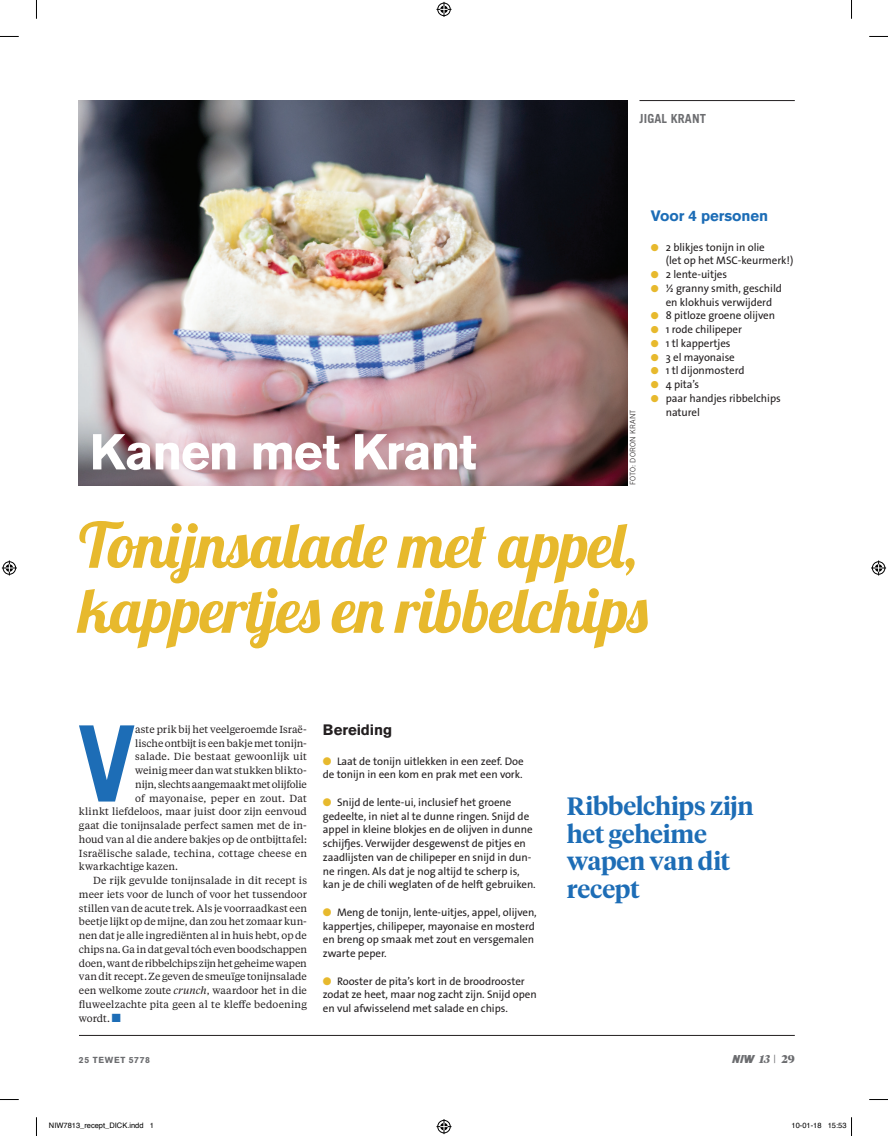
<style>
.page{position:relative;width:888px;height:1136px;background:#fff}
.page>*{position:absolute;margin:0;border:0;box-sizing:border-box;transform-origin:0 0}
.t1{font:700 105.5px "Trade Gothic LT Std";color:#1d6db6}
.t2{font:62.5px/65px "Lobster 1.4";letter-spacing:-.01em;color:#e7b92d}
.t3{font:700 50px "Akzidenz Grotesk Pro";letter-spacing:-.03em;color:#fff}
.t4{font:600 25px/27.5px "Tiempos Headline";letter-spacing:-.01em;color:#1d6db6}
.t5{font:700 15px "Akzidenz Grotesk Pro";letter-spacing:-.005em;color:#1d6db6}
.t6{font:700 15px "Akzidenz Grotesk Pro";letter-spacing:-.005em;color:#231f20}
.t7{font:700 12.5px "Trade Gothic LT Std";letter-spacing:.01em;color:#6c6d70}
.t8{font:italic 700 11.25px "Tiempos Headline";color:#6c6d70}
.t9{font:11px/13.8px "The Sans Os F";letter-spacing:-.005em;color:#231f20}
.t10{font:10.25px "Tiempos Text";letter-spacing:.005em;color:#231f20}
.t11{font:10.25px "Tiempos Text";letter-spacing:-.015em;color:#231f20}
.t12{font:10.25px "Tiempos Text";letter-spacing:.025em;color:#231f20}
.t13{font:700 8.75px "Akzidenz Grotesk Pro";letter-spacing:.075em;color:#6c6d70}
.t14{font:7.5px "Helvetica";color:#000}
.t15{font:300 7.5px "Trade Gothic LT Std";letter-spacing:.025em;color:#231f20}
.s1{color:#e7b92d}
.s2{font-style:italic}
.s3{color:#1d6db6}
.s4{font-family:"Niw Logo Font";font-weight:400;font-style:normal;font-size:10px}
.s5{font-family:"Trade Gothic LT Std";font-weight:400;font-style:normal}
.s6{font-weight:900;font-style:normal}
</style>
<div class="page">
<img style="left:79px;top:100px;width:549px;height:385px">
<hr style="left:79px;top:1035px;width:716px;height:1px;background:#231f20">
<hr style="left:639px;top:100px;width:156px;height:1px;background:#231f20">
<svg style="left:0;top:36px;width:19px;height:1px"></svg>
<svg style="left:869px;top:36px;width:19px;height:1px"></svg>
<svg style="left:0;top:1099px;width:19px;height:1px"></svg>
<svg style="left:869px;top:1099px;width:19px;height:1px"></svg>
<svg style="left:36px;top:0;width:1px;height:19px"></svg>
<svg style="left:36px;top:1117px;width:1px;height:19px"></svg>
<svg style="left:851px;top:0;width:1px;height:19px"></svg>
<svg style="left:436px;top:2px;width:15px;height:15px"></svg>
<svg style="left:436px;top:1119px;width:15px;height:15px"></svg>
<svg style="left:2px;top:560px;width:15px;height:15px"></svg>
<svg style="left:871px;top:560px;width:15px;height:15px"></svg>
<svg style="left:851px;top:1117px;width:1px;height:19px"></svg>
<h3 class="t3" style="left:90px;top:420px;width:389px">Kanen met Krant</h3>
<p class="t7" style="left:639px;top:111px;width:68px">JIGAL KRANT</p>
<p class="t15" style="left:628px;top:485px;width:77px;rotate:-90deg">Foto: Doron Krant</p>
<h3 class="t5" style="left:651px;top:206px;width:119px">Voor 4 personen</h3>
<p class="t9" style="left:666px;top:240px;width:129px;text-indent:-15px"><span class="s1">●</span> 2 blikjes tonijn in olie<br>(let op het MSC-keurmerk!)</p>
<p class="t9" style="left:651px;top:268px;width:78px"><span class="s1">●</span> 2 lente-uitjes</p>
<p class="t9" style="left:651px;top:281px;width:133px;text-align:center"><span class="s1">●</span> ½ granny smith, geschild en klokhuis verwijderd</p>
<p class="t9" style="left:651px;top:309px;width:126px"><span class="s1">●</span> 8 pitloze groene olijven</p>
<p class="t9" style="left:651px;top:323px;width:93px"><span class="s1">●</span> 1 rode chilipeper</p>
<p class="t9" style="left:651px;top:336px;width:81px"><span class="s1">●</span> 1 tl kappertjes</p>
<p class="t9" style="left:651px;top:350px;width:86px"><span class="s1">●</span> 3 el mayonaise</p>
<p class="t9" style="left:651px;top:364px;width:95px"><span class="s1">●</span> 1 tl dijonmosterd</p>
<p class="t9" style="left:651px;top:378px;width:50px"><span class="s1">●</span> 4 pita’s</p>
<p class="t9" style="left:666px;top:391px;width:117px;text-indent:-15px"><span class="s1">●</span> paar handjes ribbelchips naturel</p>
<h2 class="t2" style="left:79px;top:512px;width:570px">Tonijnsalade met appel, kappertjes en ribbelchips</h2>
<h1 class="t1" style="left:77px;top:699px;width:60px">V</h1>
<p class="t10" style="left:135px;top:722px;width:173px">aste prik bij het veelgeroemde Israë-</p>
<p class="t10" style="left:135px;top:736px;width:173px">lische ontbijt is een bakje met tonijn-</p>
<p class="t10" style="left:135px;top:750px;width:173px">salade. Die bestaat gewoonlijk uit</p>
<p class="t10" style="left:135px;top:763px;width:173px">weinig meer dan wat stukken blikto-</p>
<p class="t11" style="left:135px;top:777px;width:173px">nijn, slechts aangemaakt met olijfolie</p>
<p class="t12" style="left:135px;top:791px;width:173px">of mayonaise, peper en zout. Dat</p>
<p class="t10" style="left:79px;top:805px;width:229px">klinkt liefdeloos, maar juist door zijn eenvoud</p>
<p class="t10" style="left:79px;top:818px;width:229px">gaat die tonijnsalade perfect samen met de in-</p>
<p class="t10" style="left:79px;top:832px;width:229px">houd van al die andere bakjes op de ontbijttafel:</p>
<p class="t10" style="left:79px;top:846px;width:229px">Israëlische salade, techina, cottage cheese en</p>
<p class="t10" style="left:79px;top:860px;width:101px">kwarkachtige kazen.</p>
<p class="t10" style="left:93px;top:873px;width:215px">De rijk gevulde tonijnsalade in dit recept is</p>
<p class="t10" style="left:79px;top:887px;width:229px">meer iets voor de lunch of voor het tussendoor</p>
<p class="t10" style="left:79px;top:901px;width:229px">stillen van de acute trek. Als je voorraadkast een</p>
<p class="t10" style="left:79px;top:915px;width:229px">beetje lijkt op de mijne, dan zou het zomaar kun-</p>
<p class="t10" style="left:79px;top:928px;width:229px">nen dat je alle ingrediënten al in huis hebt, op de</p>
<p class="t10" style="left:79px;top:942px;width:229px">chips na. Ga in dat geval tóch even boodschappen</p>
<p class="t11" style="left:79px;top:956px;width:229px">doen, want de ribbelchips zijn het geheime wapen</p>
<p class="t10" style="left:79px;top:970px;width:229px">van dit recept. Ze geven de smeuïge tonijnsalade</p>
<p class="t10" style="left:79px;top:983px;width:229px">een welkome zoute <span class="s2">crunch</span>, waardoor het in die</p>
<p class="t10" style="left:79px;top:997px;width:229px">fluweelzachte pita geen al te kleffe bedoening</p>
<p class="t10" style="left:79px;top:1011px;width:44px">wordt. <span class="s3">■</span></p>
<h3 class="t6" style="left:323px;top:720px;width:71px">Bereiding</h3>
<p class="t9" style="left:323px;top:754px;width:202px"><span class="s1">●</span> Laat de tonijn uitlekken in een zeef. Doe de tonijn in een kom en prak met een vork.</p>
<p class="t9" style="left:323px;top:795px;width:214px"><span class="s1">●</span> Snijd de lente-ui, inclusief het groene gedeelte, in niet al te dunne ringen. Snijd de appel in kleine blokjes en de olijven in dunne schijfjes. Verwijder desgewenst de pitjes en zaadlijsten van de chilipeper en snijd in dun&shy;ne ringen. Als dat je nog altijd te scherp is, kan je de chili weglaten of de helft gebruiken.</p>
<p class="t9" style="left:323px;top:905px;width:215px"><span class="s1">●</span> Meng de tonijn, lente-uitjes, appel, olijven, kappertjes, chilipeper, mayonaise en mosterd en breng op smaak met zout en versgemalen zwarte peper.</p>
<p class="t9" style="left:323px;top:974px;width:215px"><span class="s1">●</span> Rooster de pita’s kort in de broodrooster zodat ze heet, maar nog zacht zijn. Snijd open en vul afwisselend met salade en chips.</p>
<h3 class="t4" style="left:567px;top:791px;width:188px">Ribbelchips zijn het geheime wapen van dit recept</h3>
<p class="t13" style="left:79px;top:1054px;width:73px">25 TEWET 5778</p>
<p class="t8" style="left:732px;top:1051px;width:64px"><span class="s4">C</span> 13 <span class="s5">|</span> <span class="s6">29</span></p>
<p class="t14" style="left:49px;top:1120px;width:107px">NIW7813_recept_DICK.indd 1</p>
<p class="t14" style="left:791px;top:1120px;width:57px">10-01-18 15:53</p>
</div>
